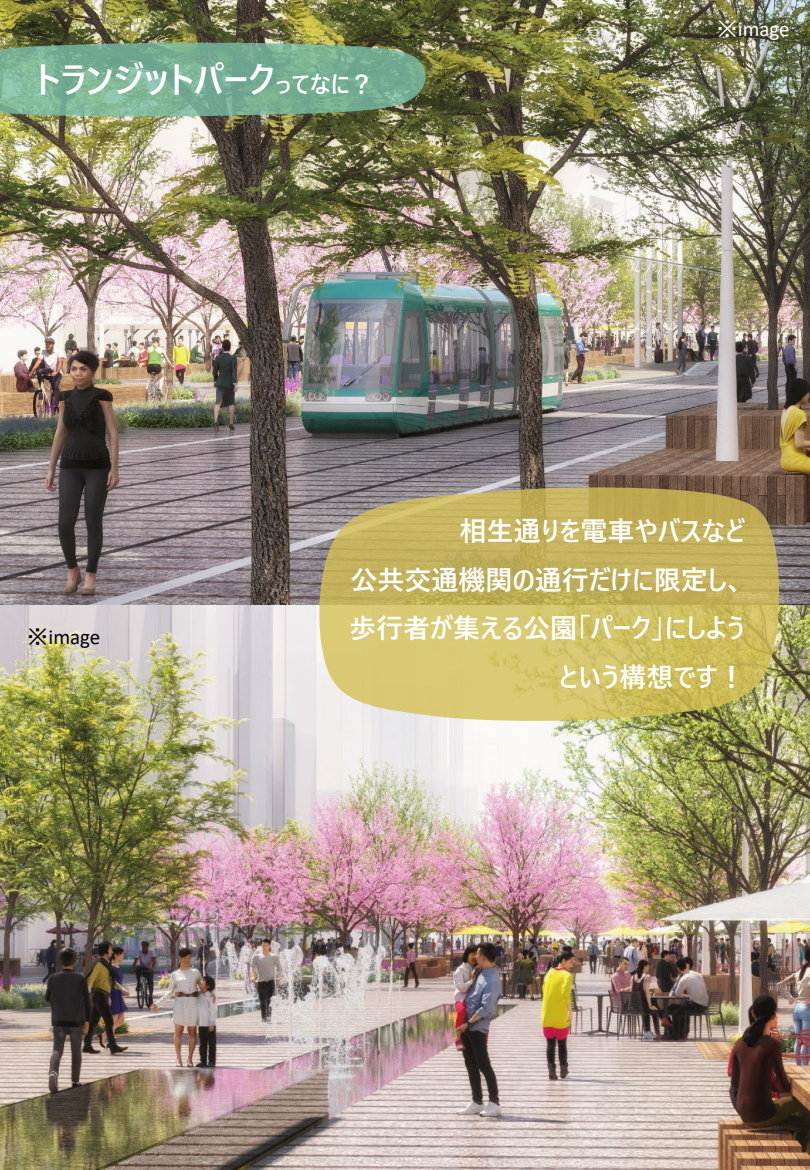
<style>
.page{position:relative;width:810px;height:1170px;background:#fff}
.page>*{position:absolute;margin:0;border:0;box-sizing:border-box;transform-origin:0 0}
.t1{font:700 36px "Yu Gothic UI";color:#fff}
.t2{font:700 27px/48.6px "Yu Gothic UI";color:#fff;text-align:right}
.t3{font:21px "Calibri";color:#fff}
.t4{font:21px "Calibri";color:#000}
.s1{font-size:24px}
.s2{font-family:"MS Gothic"}
</style>
<div class="page">
<img style="left:0;top:0;width:810px;height:606px">
<img style="left:0;top:606px;width:810px;height:564px">
<svg style="left:0;top:42px;width:431px;height:75px;background:#77a98b"></svg>
<svg style="left:314px;top:485px;width:468px;height:238px;background:#c6b769"></svg>
<p class="t1" style="left:35px;top:59px;width:340px">トランジットパーク<span class="s1">ってなに？</span></p>
<p class="t3" style="left:717px;top:15px;width:75px"><span class="s2">※</span>image</p>
<p class="t4" style="left:27px;top:623px;width:75px"><span class="s2">※</span>image</p>
<p class="t2" style="left:460px;top:508px;width:287px">相生通りを電車やバスなど</p>
<p class="t2" style="left:350px;top:556px;width:396px">公共交通機関の通行だけに限定し、</p>
<p class="t2" style="left:349px;top:605px;width:398px">歩行者が集える公園「パーク」にしようという構想です！</p>
</div>
